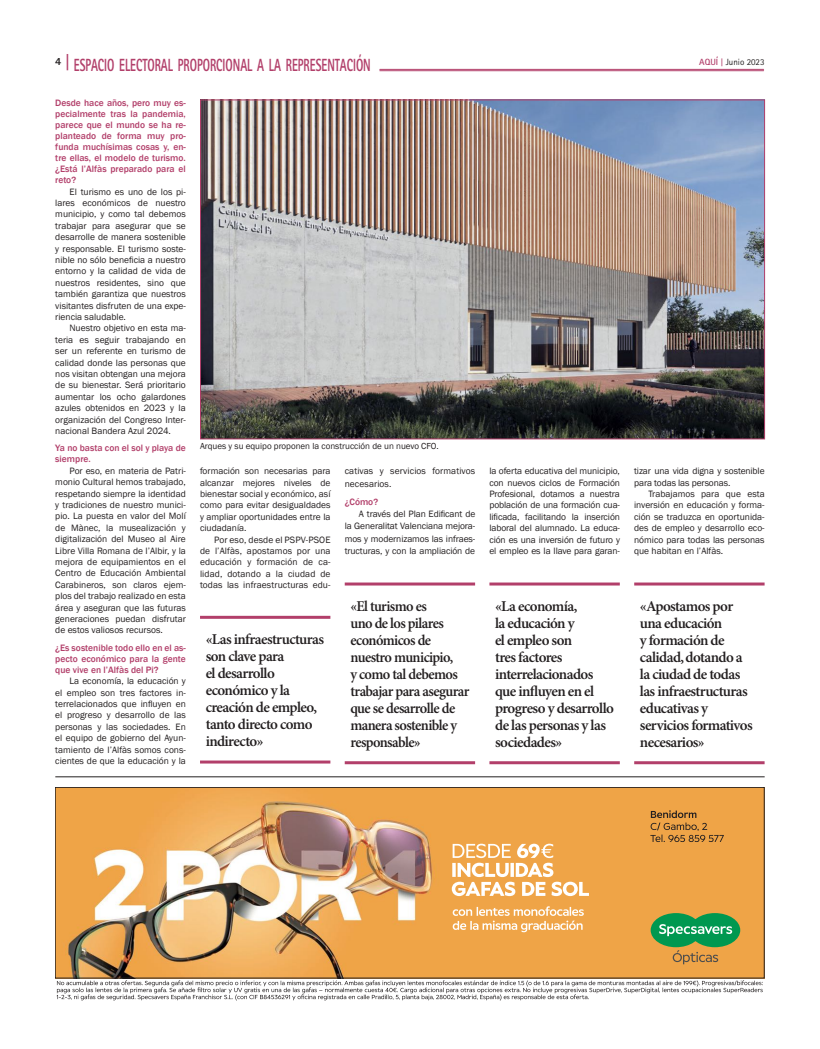
<style>
.page{position:relative;width:820px;height:1049px;background:#fff}
.page>*{position:absolute;margin:0;border:0;box-sizing:border-box;transform-origin:0 0}
.t1{font:800 17.6px "Rotis Sans Serif Std";color:#b23f6a;scale:.64 1}
.t2{font:600 15px/17px "Minion Pro";letter-spacing:-.04em;color:#231f20}
.t3{font:600 15px/17px "Minion Pro";letter-spacing:-.04em;color:#231f20;scale:.96 1}
.t4{font:800 11px "Rotis Sans Serif Std";color:#231f20}
.t5{font:9.5px/11.4px "Franklin Gothic";color:#231f20;text-align:justify}
.t6{font:500 9.5px/11px "Franklin Gothic";color:#b23f6a;text-align:justify}
.t7{font:9px "Franklin Gothic";color:#231f20}
.t8{font:9px "Rotis Sans Serif Std";color:#231f20}
.s1{font-size:18.2px}
.s2{font-weight:700;color:#b23f6a}
.s3{font-family:"Rotis Serif Std";font-weight:700;color:#b23f6a}
</style>
<div class="page">
<hr style="left:379px;top:69px;width:384px;height:1px;background:#b23f6a">
<hr style="left:379px;top:71px;width:384px;height:1px;background:#b23f6a">
<hr style="left:200px;top:616px;width:130px;height:3px;background:#b23f6a">
<hr style="left:200px;top:760px;width:130px;height:3px;background:#b23f6a">
<hr style="left:344px;top:582px;width:131px;height:3px;background:#b23f6a">
<hr style="left:344px;top:761px;width:131px;height:3px;background:#b23f6a">
<hr style="left:489px;top:582px;width:130px;height:3px;background:#b23f6a">
<hr style="left:489px;top:761px;width:130px;height:3px;background:#b23f6a">
<hr style="left:634px;top:582px;width:130px;height:3px;background:#b23f6a">
<hr style="left:634px;top:761px;width:130px;height:3px;background:#b23f6a">
<hr style="left:55px;top:776px;width:709px;height:1px;background:#231f20">
<img style="left:57px;top:789px;width:705px;height:187px">
<svg style="left:452px;top:906px;width:131px;height:26px;background:#f2ba75"></svg>
<svg style="left:451px;top:844px;width:137px;height:52px"></svg>
<div style="left:689px;top:913px;width:51px;height:34px;background:#009850;border-radius:50%"></div>
<div style="left:650px;top:913px;width:51px;height:34px;background:#009850;border-radius:50%"></div>
<svg style="left:659px;top:924px;width:72px;height:12px"></svg>
<svg style="left:672px;top:950px;width:46px;height:14px"></svg>
<svg style="left:650px;top:810px;width:73px;height:32px;background:#cb8c40"></svg>
<div style="left:55px;top:787px;width:709px;height:191px;border:1px solid #231f20"></div>
<svg style="left:56px;top:980px;width:707px;height:21px"></svg>
<img style="left:202px;top:101px;width:560px;height:336px">
<h1 class="t1" style="left:66px;top:54px;width:478px"><span class="s1">|</span> ESPACIO ELECTORAL PROPORCIONAL A LA REPRESENTACIÓN</h1>
<p class="t4" style="left:55px;top:54px;width:8px">4</p>
<p class="t8" style="left:699px;top:57px;width:67px"><span class="s2">AQUÍ</span> <span class="s3">|</span> Junio 2023</p>
<p class="t6" style="left:55px;top:97px;width:132px">Desde hace años, pero muy es&shy;pecialmente tras la pandemia, parece que el mundo se ha re&shy;planteado de forma muy pro&shy;funda muchísimas cosas y, en&shy;tre ellas, el modelo de turismo. ¿Está l’Alfàs preparado para el reto?</p>
<p class="t5" style="left:55px;top:186px;width:132px;text-indent:14px">El turismo es uno de los pi&shy;lares económicos de nuestro municipio, y como tal debemos trabajar para asegurar que se desarrolle de manera sostenible y responsable. El turismo soste&shy;nible no sólo beneficia a nuestro entorno y la calidad de vida de nuestros residentes, sino que también garantiza que nuestros visitantes disfruten de una expe&shy;riencia saludable.</p>
<p class="t5" style="left:55px;top:323px;width:132px;text-indent:14px">Nuestro objetivo en esta ma&shy;teria es seguir trabajando en ser un referente en turismo de calidad donde las personas que nos visitan obtengan una mejora de su bienestar. Será prioritario aumentar los ocho galardones azules obtenidos en 2023 y la organización del Congreso Inter&shy;nacional Bandera Azul 2024.</p>
<p class="t6" style="left:55px;top:443px;width:132px">Ya no basta con el sol y playa de siempre.</p>
<p class="t5" style="left:55px;top:465px;width:132px;text-indent:14px">Por eso, en materia de Patri&shy;monio Cultural hemos trabajado, respetando siempre la identidad y tradiciones de nuestro munici&shy;pio. La puesta en valor del Molí de Mànec, la musealización y digitalización del Museo al Aire Libre Villa Romana de l’Albir, y la mejora de equipamientos en el Centro de Educación Ambiental Carabineros, son claros ejem&shy;plos del trabajo realizado en esta área y aseguran que las futuras generaciones puedan disfrutar de estos valiosos recursos.</p>
<p class="t6" style="left:55px;top:642px;width:132px">¿Es sostenible todo ello en el as&shy;pecto económico para la gente que vive en l’Alfàs del Pi?</p>
<p class="t5" style="left:55px;top:675px;width:132px;text-indent:14px">La economía, la educación y el empleo son tres factores in&shy;terrelacionados que influyen en el progreso y desarrollo de las personas y las sociedades. En el equipo de gobierno del Ayun&shy;tamiento de l’Alfàs somos cons&shy;cientes de que la educación y la</p>
<p class="t7" style="left:200px;top:440px;width:240px">Arques y su equipo proponen la construcción de un nuevo CFO.</p>
<p class="t5" style="left:200px;top:466px;width:132px">formación son necesarias para alcanzar mejores niveles de bienestar social y económico, así como para evitar desigualdades y ampliar oportunidades entre la ciudadanía.</p>
<p class="t5" style="left:200px;top:534px;width:132px;text-indent:14px">Por eso, desde el PSPV-PSOE de l’Alfàs, apostamos por una educación y formación de ca&shy;lidad, dotando a la ciudad de todas las infraestructuras edu-</p>
<p class="t5" style="left:344px;top:465px;width:132px;line-height:12.3px">cativas y servicios formativos necesarios.</p>
<p class="t6" style="left:344px;top:496px;width:35px">¿Cómo?</p>
<p class="t5" style="left:344px;top:508px;width:132px;line-height:12.3px;text-indent:14px">A través del Plan Edificant de la Generalitat Valenciana mejora&shy;mos y modernizamos las infraes&shy;tructuras, y con la ampliación de</p>
<p class="t5" style="left:489px;top:466px;width:132px">la oferta educativa del municipio, con nuevos ciclos de Formación Profesional, dotamos a nuestra población de una formación cua&shy;lificada, facilitando la inserción laboral del alumnado. La educa&shy;ción es una inversión de futuro y el empleo es la llave para garan-</p>
<p class="t5" style="left:634px;top:466px;width:132px">tizar una vida digna y sostenible para todas las personas.</p>
<p class="t5" style="left:634px;top:488px;width:132px;text-indent:14px">Trabajamos para que esta inversión en educación y forma&shy;ción se traduzca en oportunida&shy;des de empleo y desarrollo eco&shy;nómico para todas las personas que habitan en l’Alfàs.</p>
<h2 class="t2" style="left:206px;top:632px;width:120px">«Las infraestructuras son clave para<br>el desarrollo económico y la creación de empleo, tanto directo como indirecto»</h2>
<h2 class="t3" style="left:350px;top:598px;width:125px">«El turismo es<br>uno de los pilares económicos de nuestro municipio,<br>y como tal debemos trabajar para asegurar que se desarrolle de manera sostenible y responsable»</h2>
<h2 class="t2" style="left:495px;top:598px;width:120px">«La economía,<br>la educación y<br>el empleo son<br>tres factores interrelacionados que influyen en el progreso y desarrollo de las personas y las sociedades»</h2>
<h2 class="t2" style="left:639px;top:598px;width:114px">«Apostamos por una educación<br>y formación de calidad, dotando a la ciudad de todas las infraestructuras educativas y servicios formativos necesarios»</h2>
</div>
